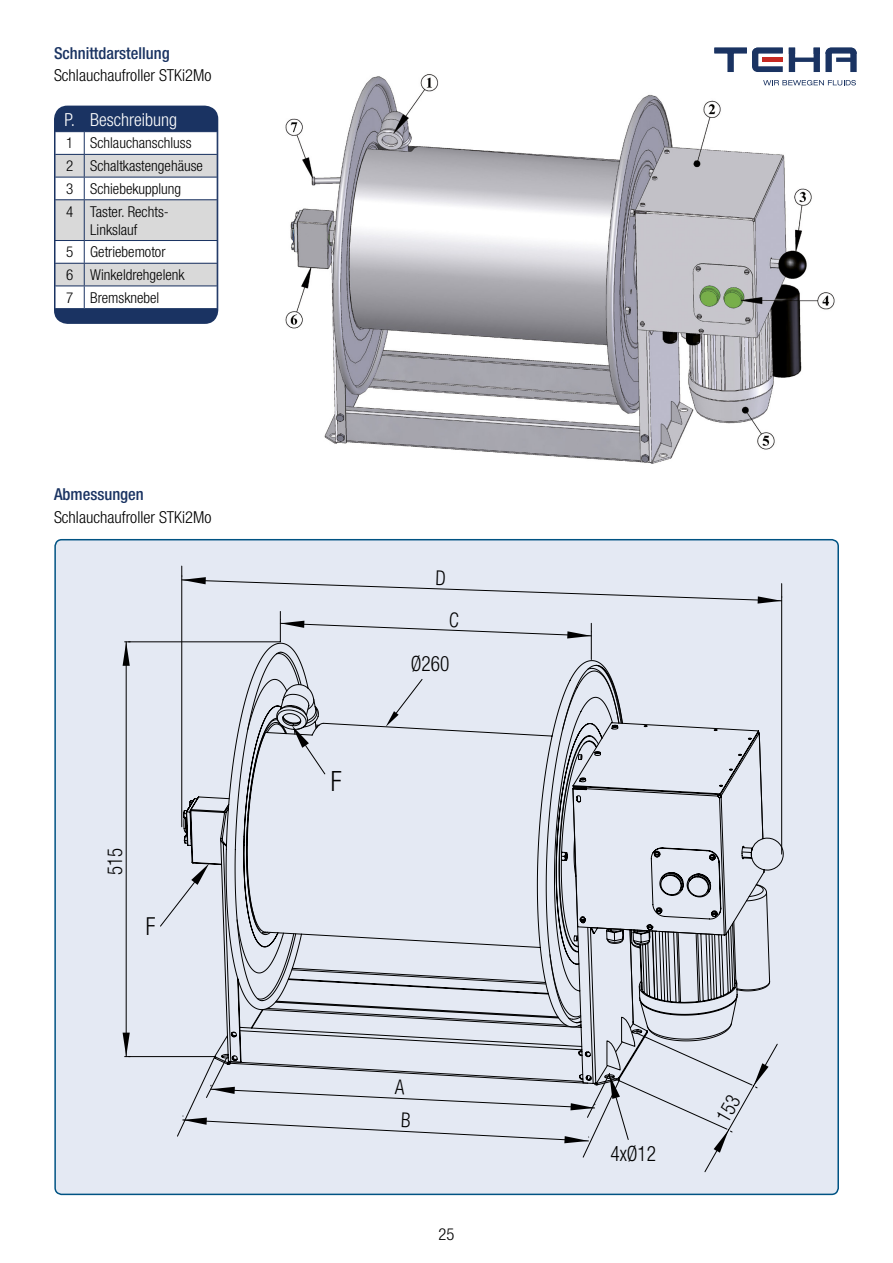
<style>
.page{position:relative;width:893px;height:1263px;background:#fff}
.page>*{position:absolute;margin:0;border:0;box-sizing:border-box;transform-origin:0 0}
.t1{font:300 condensed 27.9px "Helvetica Neue LT Std";color:#000;scale:.91 1}
.t2{font:300 condensed 24.9px "Helvetica Neue LT Std";color:#000;scale:.91 1}
.t3{font:300 condensed 21.15px "Helvetica Neue LT Std";color:#000;scale:.91 1}
.t4{font:300 condensed 20.55px "Helvetica Neue LT Std";color:#000;scale:.91 1}
.t5{font:300 condensed 18px "Helvetica Neue LT Std";color:#fff}
.t6{font:300 condensed 16.5px "Helvetica Neue LT Std";color:#000}
.t7{font:500 condensed 16.5px "Helvetica Neue LT Std";color:#1a3362}
.t8{font:300 condensed 15px/22.6px "Helvetica Neue LT Std";color:#000}
</style>
<div class="page">
<img style="left:285px;top:54px;width:570px;height:410px">
<div style="left:55px;top:540px;width:783px;height:654px;background:#e4e9f3;border-radius:7px"></div>
<svg style="left:763px;top:80px;width:93px;height:5px"></svg>
<svg style="left:714px;top:48px;width:69px;height:24px"></svg>
<hr style="left:762px;top:58px;width:21px;height:4px;background:#c52923">
<svg style="left:789px;top:48px;width:68px;height:24px"></svg>
<div style="left:54px;top:106px;width:164px;height:218px;background:#1a3362;border-radius:14px"></div>
<svg style="left:55px;top:131px;width:163px;height:178px;background:#e0e1e4"></svg>
<hr style="left:84px;top:308px;width:134px;height:1px;background:#1a3362">
<svg style="left:125px;top:604px;width:658px;height:453px"></svg>
<hr style="left:181px;top:566px;width:1px;height:261px;background:#000">
<svg style="left:176px;top:1032px;width:577px;height:126px"></svg>
<svg style="left:123px;top:641px;width:7px;height:25px"></svg>
<svg style="left:123px;top:1032px;width:7px;height:25px"></svg>
<hr style="left:126px;top:642px;width:1px;height:414px;background:#000">
<svg style="left:292px;top:726px;width:34px;height:49px"></svg>
<svg style="left:159px;top:863px;width:50px;height:64px"></svg>
<svg style="left:386px;top:678px;width:37px;height:49px"></svg>
<svg style="left:606px;top:1016px;width:31px;height:125px"></svg>
<svg style="left:279px;top:612px;width:313px;height:26px"></svg>
<svg style="left:181px;top:570px;width:602px;height:34px"></svg>
<svg style="left:182px;top:1080px;width:414px;height:63px"></svg>
<svg style="left:704px;top:1043px;width:75px;height:129px"></svg>
<p class="t7" style="left:54px;top:43px;width:117px">Schnittdarstellung</p>
<p class="t6" style="left:54px;top:66px;width:159px">Schlauchaufroller STKi2Mo</p>
<p class="t5" style="left:65px;top:109px;width:114px">P. Beschreibung</p>
<p class="t8" style="left:66px;top:132px;width:138px">1 Schlauchanschluss<br>2 Schaltkastengehäuse<br>3 Schiebekupplung<br>4 Taster. Rechts-</p>
<p class="t8" style="left:66px;top:218px;width:120px;text-indent:24px">Linkslauf<br>5 Getriebemotor<br>6 Winkeldrehgelenk<br>7 Bremsknebel</p>
<p class="t7" style="left:54px;top:485px;width:91px">Abmessungen</p>
<p class="t6" style="left:54px;top:508px;width:159px">Schlauchaufroller STKi2Mo</p>
<h3 class="t4" style="left:103px;top:875px;width:31px;rotate:-90deg">515</h3>
<h2 class="t2" style="left:146px;top:912px;width:12px">F</h2>
<h1 class="t1" style="left:331px;top:765px;width:13px">F</h1>
<h3 class="t3" style="left:411px;top:651px;width:44px">Ø260</h3>
<p class="t6" style="left:439px;top:1224px;width:17px">25</p>
<h3 class="t3" style="left:610px;top:1141px;width:52px">4xØ12</h3>
</div>
